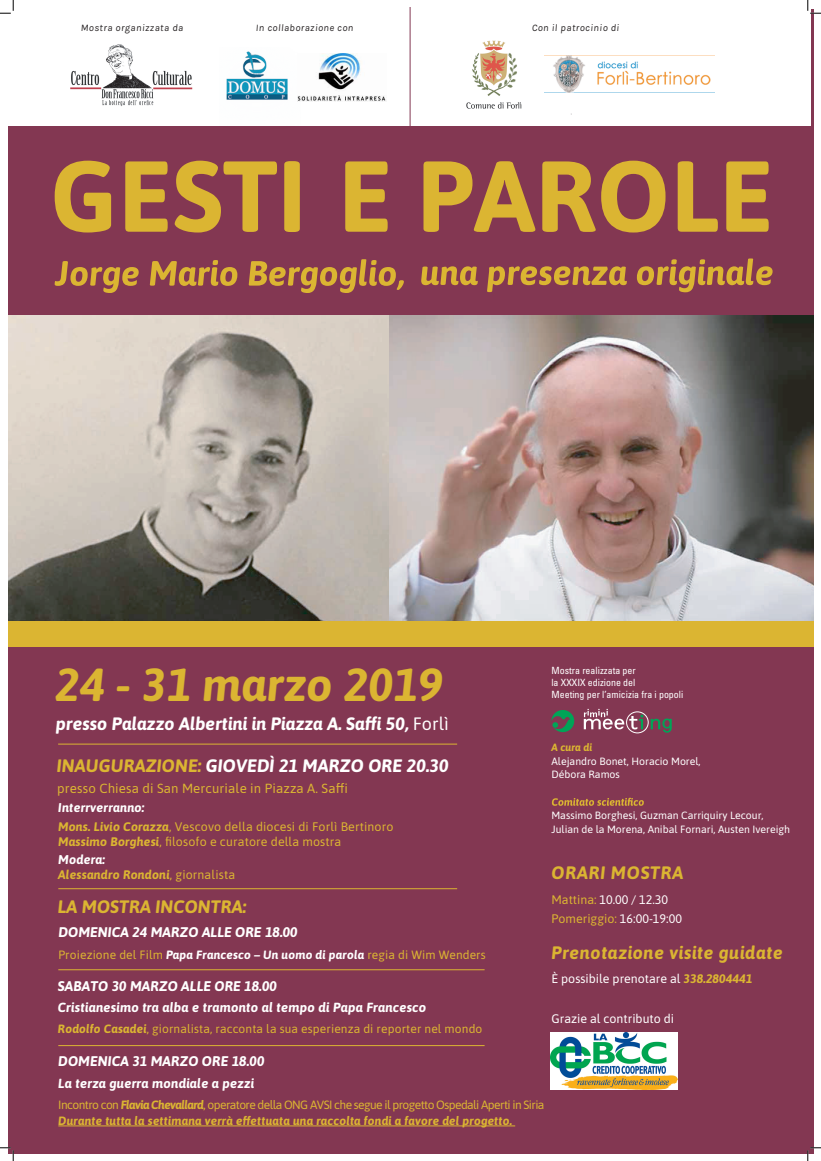
<style>
.page{position:relative;width:821px;height:1161px;background:#fff}
.page>*{position:absolute;margin:0;border:0;box-sizing:border-box;transform-origin:0 0}
.t1{font:italic 700 46.24px "Asap";color:#dbb532}
.t2{font:italic 700 18px "Asap";color:#fff}
.t3{font:italic 700 18px "Asap";letter-spacing:.025em;color:#dbb532}
.t4{font:italic 700 18px "Asap";color:#dbb532}
.t5{font:italic 700 17.96px "Asap";color:#fff}
.t6{font:italic 700 14px "Asap";color:#fff}
.t7{font:13.24px "Asap";letter-spacing:.01em;color:#dbb532}
.t8{font:italic 700 13.2px "Asap";letter-spacing:.01em;color:#fff}
.t9{font:italic 700 12.72px "Asap";letter-spacing:.01em;color:#fff}
.t10{font:12.4px/14.9px "Asap";letter-spacing:.01em;color:#dbb532}
.t11{font:12.4px/19px "Asap";color:#fff}
.t12{font:italic 700 12.4px "Asap";letter-spacing:.01em;color:#dbb532}
.t13{font:italic 700 12px/16.4px "Asap";letter-spacing:.01em;color:#dbb532}
.t14{font:12px "Asap";letter-spacing:.01em;color:#dbb532}
.t15{font:10.52px/13.7px "Asap";color:#fff}
.t16{font:italic 700 10.52px "Asap";color:#dbb532}
.t17{font:italic 10px "Karla";letter-spacing:.05em;color:#231f20}
.t18{font:condensed 9.92px/11.9px "Univers LT Std";color:#fff}
.t19{font:2.2px "Cambria";color:#231f20}
.s1{font-weight:400;font-style:normal}
.s2{color:#dbb532}
.s3{font-weight:700;font-style:italic;color:#dbb532}
.s4{font-weight:700;font-style:italic}
.s5{font-weight:700;font-style:italic;color:#fff}
</style>
<div class="page">
<div style="left:8px;top:9px;width:805px;height:1144px;background:#833752"></div>
<div style="left:8px;top:8px;width:802px;height:118px;background:#fff"></div>
<img style="left:8px;top:315px;width:805px;height:306px">
<div style="left:8px;top:621px;width:805px;height:26px;background:#dbb532"></div>
<svg style="left:421px;top:258px;width:351px;height:34px"></svg>
<svg style="left:55px;top:259px;width:348px;height:34px"></svg>
<svg style="left:345px;top:161px;width:423px;height:71px"></svg>
<svg style="left:55px;top:161px;width:245px;height:71px"></svg>
<hr style="left:58px;top:1125px;width:457px;height:1px;background:#dbb532">
<svg style="left:650px;top:718px;width:21px;height:14px"></svg>
<div style="left:626px;top:711px;width:22px;height:22px;border:1px solid #fff;border-radius:50%"></div>
<svg style="left:551px;top:710px;width:23px;height:22px"></svg>
<svg style="left:551px;top:797px;width:92px;height:8px"></svg>
<svg style="left:583px;top:708px;width:60px;height:21px"></svg>
<hr style="left:58px;top:743px;width:399px;height:1px;background:#dbb532">
<hr style="left:58px;top:888px;width:399px;height:1px;background:#dbb532">
<hr style="left:58px;top:969px;width:426px;height:1px;background:#dbb532">
<hr style="left:58px;top:1045px;width:426px;height:1px;background:#dbb532">
<img style="left:70px;top:44px;width:123px;height:62px">
<img style="left:226px;top:51px;width:72px;height:51px">
<img style="left:466px;top:40px;width:93px;height:69px">
<img style="left:544px;top:56px;width:170px;height:37px">
<img style="left:297px;top:54px;width:89px;height:47px">
<hr style="left:409px;top:8px;width:1px;height:126px;background:#833752">
<img style="left:550px;top:1032px;width:127px;height:57px">
<svg style="left:0;top:0;width:14px;height:14px"></svg>
<svg style="left:0;top:1147px;width:14px;height:13px"></svg>
<svg style="left:807px;top:0;width:13px;height:14px"></svg>
<svg style="left:807px;top:1147px;width:13px;height:13px"></svg>
<p class="t17" style="left:81px;top:22px;width:104px">Mostra organizzata da</p>
<p class="t17" style="left:256px;top:22px;width:99px">In collaborazione con</p>
<p class="t17" style="left:531px;top:22px;width:89px">Con il patrocinio di</p>
<p class="t19" style="left:571px;top:113px;width:2px">!</p>
<p class="t18" style="left:551px;top:664px;width:133px">Mostra realizzata per<br>la XXXIX edizione del<br>Meeting per l’amicizia fra i popoli</p>
<h1 class="t1" style="left:55px;top:652px;width:389px">24 - 31 marzo 2019</h1>
<h3 class="t5" style="left:56px;top:711px;width:394px">presso Palazzo Albertini in Piazza A. Saffi 50, <span class="s1">Forlì</span></h3>
<h2 class="t2" style="left:57px;top:753px;width:393px"><span class="s2">INAUGURAZIONE:</span> GIOVEDÌ 21 MARZO ORE 20.30</h2>
<p class="t16" style="left:551px;top:740px;width:42px">A cura di</p>
<p class="t15" style="left:551px;top:753px;width:151px">Alejandro Bonet, Horacio Morel,<br>Débora Ramos</p>
<p class="t15" style="left:551px;top:808px;width:240px">Massimo Borghesi, Guzman Carriquiry Lecour,<br>Julian de la Morena, Anibal Fornari, Austen Ivereigh</p>
<h2 class="t3" style="left:551px;top:859px;width:133px">ORARI MOSTRA</h2>
<p class="t11" style="left:551px;top:888px;width:132px"><span class="s2">Mattina:</span> 10.00 / 12.30<br><span class="s2">Pomeriggio:</span> 16:00-19:00</p>
<h2 class="t3" style="left:551px;top:940px;width:233px">Prenotazione visite guidate</h2>
<p class="t11" style="left:551px;top:968px;width:202px">È possibile prenotare al <span class="s3">338.2804441</span></p>
<p class="t7" style="left:57px;top:779px;width:292px">presso Chiesa di San Mercuriale in Piazza A. Saffi</p>
<p class="t10" style="left:58px;top:818px;width:336px"><span class="s4">Mons. Livio Corazza</span>, Vescovo della diocesi di Forlì Bertinoro<br><span class="s4">Massimo Borghesi</span>, filosofo e curatore della mostra</p>
<p class="t9" style="left:58px;top:850px;width:48px">Modera:</p>
<p class="t12" style="left:58px;top:865px;width:178px">Alessandro Rondoni<span class="s1">, giornalista</span></p>
<p class="t9" style="left:58px;top:798px;width:88px">Interrverranno:</p>
<h2 class="t4" style="left:58px;top:894px;width:190px">LA MOSTRA INCONTRA:</h2>
<p class="t6" style="left:58px;top:922px;width:241px">DOMENICA 24 MARZO ALLE ORE 18.00</p>
<p class="t14" style="left:58px;top:945px;width:428px">Proiezione del Film <span class="s5">Papa Francesco – Un uomo di parola</span> regia di Wim Wenders</p>
<p class="t6" style="left:58px;top:976px;width:220px">SABATO 30 MARZO ALLE ORE 18.00</p>
<p class="t8" style="left:58px;top:998px;width:370px">Cristianesimo tra alba e tramonto al tempo di Papa Francesco</p>
<p class="t14" style="left:58px;top:1020px;width:426px"><span class="s4">Rodolfo Casadei</span>, giornalista, racconta la sua esperienza di reporter nel mondo</p>
<p class="t6" style="left:58px;top:1051px;width:208px">DOMENICA 31 MARZO ORE 18.00</p>
<p class="t8" style="left:58px;top:1073px;width:197px">La terza guerra mondiale a pezzi</p>
<p class="t13" style="left:58px;top:1095px;width:487px"><span class="s1">Incontro con</span> Flavia Chevallard<span class="s1">, operatore della ONG AVSI che segue il progetto Ospedali Aperti in Siria<br></span>Durante tutta la settimana verrà effettuata una raccolta fondi a favore del progetto.</p>
<p class="t11" style="left:551px;top:1007px;width:124px">Grazie al contributo di</p>
</div>
